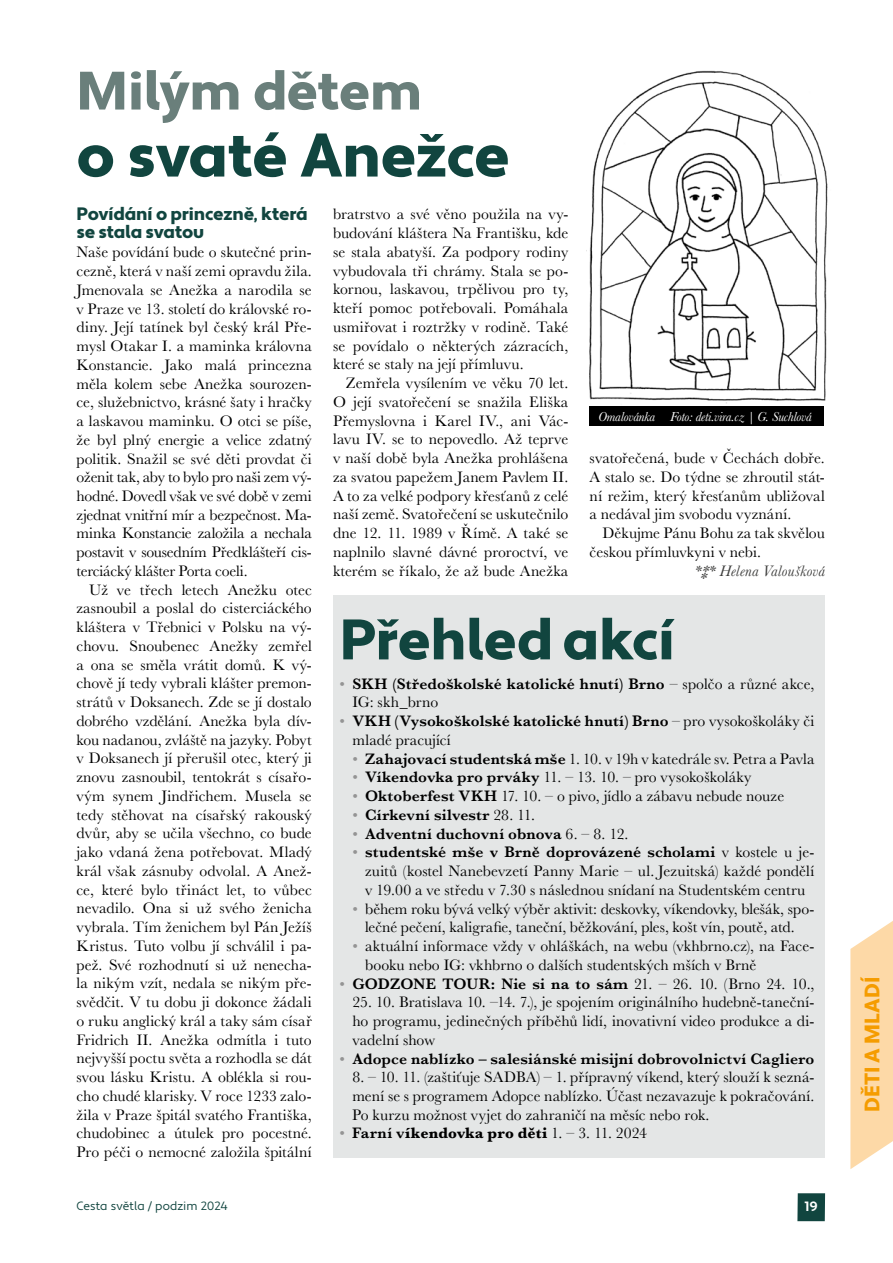
<style>
.page{position:relative;width:893px;height:1263px;background:#fff}
.page>*{position:absolute;margin:0;border:0;box-sizing:border-box;transform-origin:0 0}
.t1{font:900 61.5px "Apertura";letter-spacing:-.01em;color:#11453f}
.t2{font:900 57px "Apertura";letter-spacing:-.015em;color:#11453f}
.t3{font:900 54px "Apertura";letter-spacing:-.005em;color:#6a7f7b}
.t4{font:900 21px "Apertura";letter-spacing:.005em;color:#f59c00}
.t5{font:900 18px/18px "Apertura";letter-spacing:-.015em;color:#11453f}
.t6{font:15.75px/18.8px "Baskerville";letter-spacing:.005em;color:#000;text-align:justify}
.t7{font:600 15.75px/18.8px "Baskerville";letter-spacing:.01em;color:#000}
.t8{font:700 15.75px "Baskerville";letter-spacing:.005em;color:#000}
.t9{font:italic 15.75px "Baskerville";letter-spacing:.01em;color:#3c3c3b}
.t10{font:italic 13.5px "Baskerville";letter-spacing:-.01em;color:#fff}
.t11{font:700 13.5px "Apertura";color:#fff}
.t12{font:12px "Apertura";color:#11453f}
.s1{font-weight:400;color:#949494}
.s2{font-weight:400}
.s3{color:#949494}
.s4{font-weight:600}
</style>
<div class="page">
<div style="left:797px;top:1193px;width:28px;height:28px;background:#11453f"></div>
<svg style="left:850px;top:921px;width:43px;height:248px"></svg>
<div style="left:333px;top:595px;width:492px;height:562px;background:#e4e6e6"></div>
<img style="left:586px;top:70px;width:242px;height:342px">
<div style="left:590px;top:407px;width:234px;height:19px;background:#000"></div>
<h3 class="t3" style="left:77px;top:58px;width:347px">Milým dětem</h3>
<h1 class="t1" style="left:77px;top:118px;width:435px">o svaté Anežce</h1>
<p class="t5" style="left:77px;top:205px;width:233px">Povídání o princezně, která se stala svatou</p>
<p class="t6" style="left:77px;top:243px;width:237px">Naše povídání bude o skutečné prin&shy;cezně, která v naší zemi opravdu žila.<br>Jmenovala se Anežka a narodila se v Praze ve 13. století do královské ro&shy;diny. Její tatínek byl český král Pře&shy;mysl Otakar I. a maminka královna Konstancie. Jako malá princezna měla kolem sebe Anežka sourozen&shy;ce, služebnictvo, krásné šaty i hračky a laskavou maminku. O otci se píše, že byl plný energie a velice zdatný politik. Snažil se své děti provdat či oženit tak, aby to bylo pro naši zem vý&shy;hodné. Dovedl však ve své době v zemi zjednat vnitřní mír a bezpečnost. Ma&shy;minka Konstancie založila a nechala postavit v sousedním Předklášteří cis&shy;terciácký klášter Porta coeli.</p>
<p class="t6" style="left:76px;top:580px;width:237px;text-indent:13px">Už ve třech letech Anežku otec zasnoubil a poslal do cisterciáckého kláštera v Třebnici v Polsku na vý&shy;chovu. Snoubenec Anežky zemřel a ona se směla vrátit domů. K vý&shy;chově jí tedy vybrali klášter premon&shy;strátů v Doksanech. Zde se jí dostalo dobrého vzdělání. Anežka byla dív&shy;kou nadanou, zvláště na jazyky. Pobyt v Doksanech jí přerušil otec, který ji znovu zasnoubil, tentokrát s císařo&shy;vým synem Jindřichem. Musela se tedy stěhovat na císařský rakouský dvůr, aby se učila všechno, co bude jako vdaná žena potřebovat. Mladý král však zásnuby odvolal. A Anež&shy;ce, které bylo třináct let, to vůbec nevadilo. Ona si už svého ženicha vybrala. Tím ženichem byl Pán Ježíš Kristus. Tuto volbu jí schválil i pa&shy;pež. Své rozhodnutí si už nenecha&shy;la nikým vzít, nedala se nikým pře&shy;svědčit. V tu dobu ji dokonce žádali o ruku anglický král a taky sám císař Fridrich II. Anežka odmítla i tuto nejvyšší poctu světa a rozhodla se dát svou lásku Kristu. A oblékla si rou&shy;cho chudé klarisky. V roce 1233 zalo&shy;žila v Praze špitál svatého Františka, chudobinec a útulek pro pocestné.<br>Pro péči o nemocné založila špitální</p>
<p class="t6" style="left:333px;top:205px;width:237px">bratrstvo a své věno použila na vy&shy;budování kláštera Na Františku, kde se stala abatyší. Za podpory rodiny vybudovala tři chrámy. Stala se po&shy;kornou, laskavou, trpělivou pro ty, kteří pomoc potřebovali. Pomáhala usmiřovat i roztržky v rodině. Také se povídalo o některých zázracích, které se staly na její přímluvu.</p>
<p class="t6" style="left:333px;top:374px;width:237px;text-indent:13px">Zemřela vysílením ve věku 70 let.<br>O její svatořečení se snažila Eliška Přemyslovna i Karel IV., ani Vác&shy;lavu IV. se to nepovedlo. Až teprve v naší době byla Anežka prohlášena za svatou papežem Janem Pavlem II.<br>A to za velké podpory křesťanů z celé naší země. Svatořečení se uskutečnilo dne 12. 11. 1989 v Římě. A také se naplnilo slavné dávné proroctví, ve kterém se říkalo, že až bude Anežka</p>
<p class="t10" style="left:598px;top:408px;width:215px">Omalovánka Foto: deti.vira.cz | G. Suchlová</p>
<p class="t6" style="left:590px;top:449px;width:237px">svatořečená, bude v Čechách dobře.<br>A stalo se. Do týdne se zhroutil stát&shy;ní režim, který křesťanům ubližoval a nedával jim svobodu vyznání.</p>
<p class="t6" style="left:590px;top:524px;width:237px;text-indent:13px">Děkujme Pánu Bohu za tak skvělou českou přímluvkyni v nebi.</p>
<p class="t9" style="left:694px;top:560px;width:132px">*⁑* Helena Valoušková</p>
<h2 class="t2" style="left:340px;top:605px;width:337px">Přehled akcí</h2>
<p class="t7" style="left:352px;top:674px;width:464px;text-indent:-13px"><span class="s1">•</span> SKH (Středoškolské katolické hnutí) Brno <span class="s2">– spolčo a různé akce,<br>IG: skh_brno</span></p>
<p class="t7" style="left:352px;top:711px;width:464px;text-indent:-13px"><span class="s1">•</span> VKH (Vysokoškolské katolické hnutí) Brno <span class="s2">– pro vysokoškoláky či mladé pracující</span></p>
<p class="t6" style="left:352px;top:749px;width:464px"><span class="s3">•</span> <span class="s4">Zahajovací studentská mše</span> 1. 10. v 19h v katedrále sv. Petra a Pavla</p>
<p class="t6" style="left:352px;top:768px;width:401px"><span class="s3">•</span> <span class="s4">Víkendovka pro prváky</span> 11. – 13. 10. – pro vysokoškoláky</p>
<p class="t6" style="left:352px;top:787px;width:433px"><span class="s3">•</span> <span class="s4">Oktoberfest VKH</span> 17. 10. – o pivo, jídlo a zábavu nebude nouze</p>
<p class="t7" style="left:352px;top:805px;width:184px"><span class="s1">•</span> Církevní silvestr <span class="s2">28. 11.</span></p>
<p class="t7" style="left:352px;top:824px;width:277px"><span class="s1">•</span> Adventní duchovní obnova <span class="s2">6. – 8. 12.</span></p>
<p class="t6" style="left:365px;top:843px;width:451px;text-indent:-13px"><span class="s3">•</span> <span class="s4">studentské mše v Brně doprovázené scholami</span> v kostele u je&shy;zuitů (kostel Nanebevzetí Panny Marie – ul. Jezuitská) každé pondělí v 19.00 a ve středu v 7.30 s následnou snídaní na Studentském centru</p>
<p class="t6" style="left:352px;top:899px;width:464px;text-align:center"><span class="s3">•</span> během roku bývá velký výběr aktivit: deskovky, víkendovky, blešák, spo&shy;lečné pečení, kaligrafie, taneční, běžkování, ples, košt vín, poutě, atd.</p>
<p class="t6" style="left:365px;top:937px;width:451px;text-indent:-13px"><span class="s3">•</span> aktuální informace vždy v ohláškách, na webu (vkhbrno.cz), na Face&shy;booku nebo IG: vkhbrno o dalších studentských mších v Brně</p>
<p class="t7" style="left:340px;top:974px;width:476px"><span class="s1">•</span> GODZONE TOUR: Nie si na to sám <span class="s2">21. – 26. 10. (Brno 24. 10.,</span></p>
<p class="t6" style="left:352px;top:993px;width:464px">25. 10. Bratislava 10. –14. 7.), je spojením originálního hudebně-taneční&shy;ho programu, jedinečných příběhů lidí, inovativní video produkce a di&shy;vadelní show</p>
<p class="t7" style="left:340px;top:1049px;width:476px"><span class="s1">•</span> Adopce nablízko – salesiánské misijní dobrovolnictví Cagliero</p>
<p class="t6" style="left:352px;top:1068px;width:464px">8. – 10. 11. (zaštiťuje SADBA) – 1. přípravný víkend, který slouží k sezná&shy;mení se s programem Adopce nablízko. Účast nezavazuje k pokračování.<br>Po kurzu možnost vyjet do zahraničí na měsíc nebo rok.</p>
<p class="t8" style="left:340px;top:1122px;width:309px"><span class="s1">•</span> <span class="s4">Farní v</span>íkendovka pro děti <span class="s2">1. – 3. 11. 2024</span></p>
<p class="t12" style="left:77px;top:1198px;width:153px">Cesta světla / podzim 2024</p>
<p class="t11" style="left:805px;top:1198px;width:15px">19</p>
<h3 class="t4" style="left:859px;top:1111px;width:136px;rotate:-90deg">DĚTI A MLADÍ</h3>
</div>
